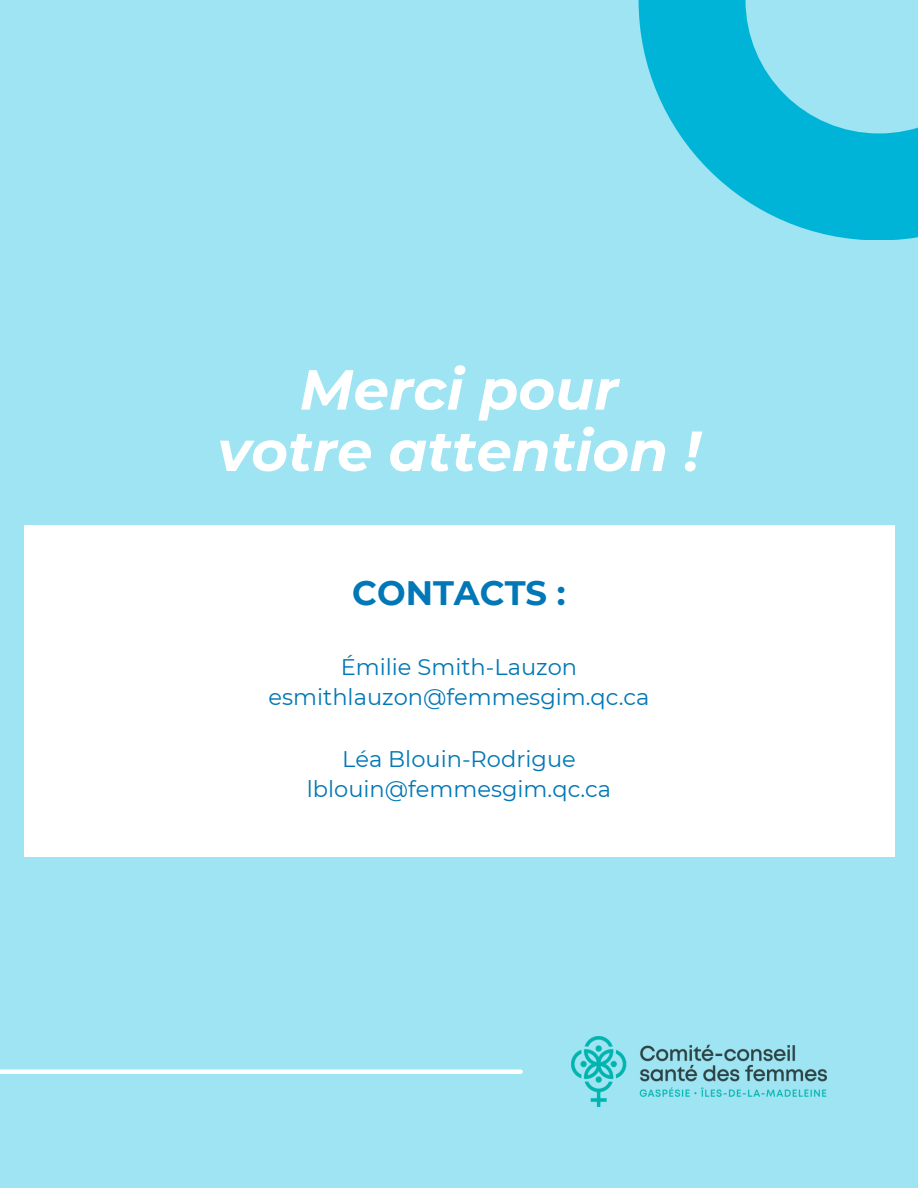
<style>
.page{position:relative;width:918px;height:1188px;background:#9fe4f2}
.page>*{position:absolute;margin:0;border:0;box-sizing:border-box;transform-origin:0 0}
.t1{font:italic 700 56.4px/61.3px "Montserrat";color:#fff;text-align:center}
.t2{font:700 33.9px "Montserrat";color:#0077b6}
.t3{font:22.5px/30.8px "Montserrat";color:#0077b6;text-align:center}
</style>
<div class="page">
<div style="left:0;top:1069px;width:521px;height:5px;background:#fff"></div>
<svg style="left:639px;top:0;width:279px;height:240px;fill:#00b4d8"></svg>
<div style="left:24px;top:525px;width:870px;height:331px;background:#fff"></div>
<img style="left:571px;top:1037px;width:256px;height:70px">
<h1 class="t1" style="left:217px;top:359px;width:485px">Merci pour votre attention !</h1>
<h2 class="t2" style="left:352px;top:572px;width:215px">CONTACTS :</h2>
<p class="t3" style="left:269px;top:651px;width:382px">Émilie Smith-Lauzon esmithlauzon@femmesgim.qc.ca</p>
<p class="t3" style="left:307px;top:743px;width:306px">Léa Blouin-Rodrigue lblouin@femmesgim.qc.ca</p>
</div>
